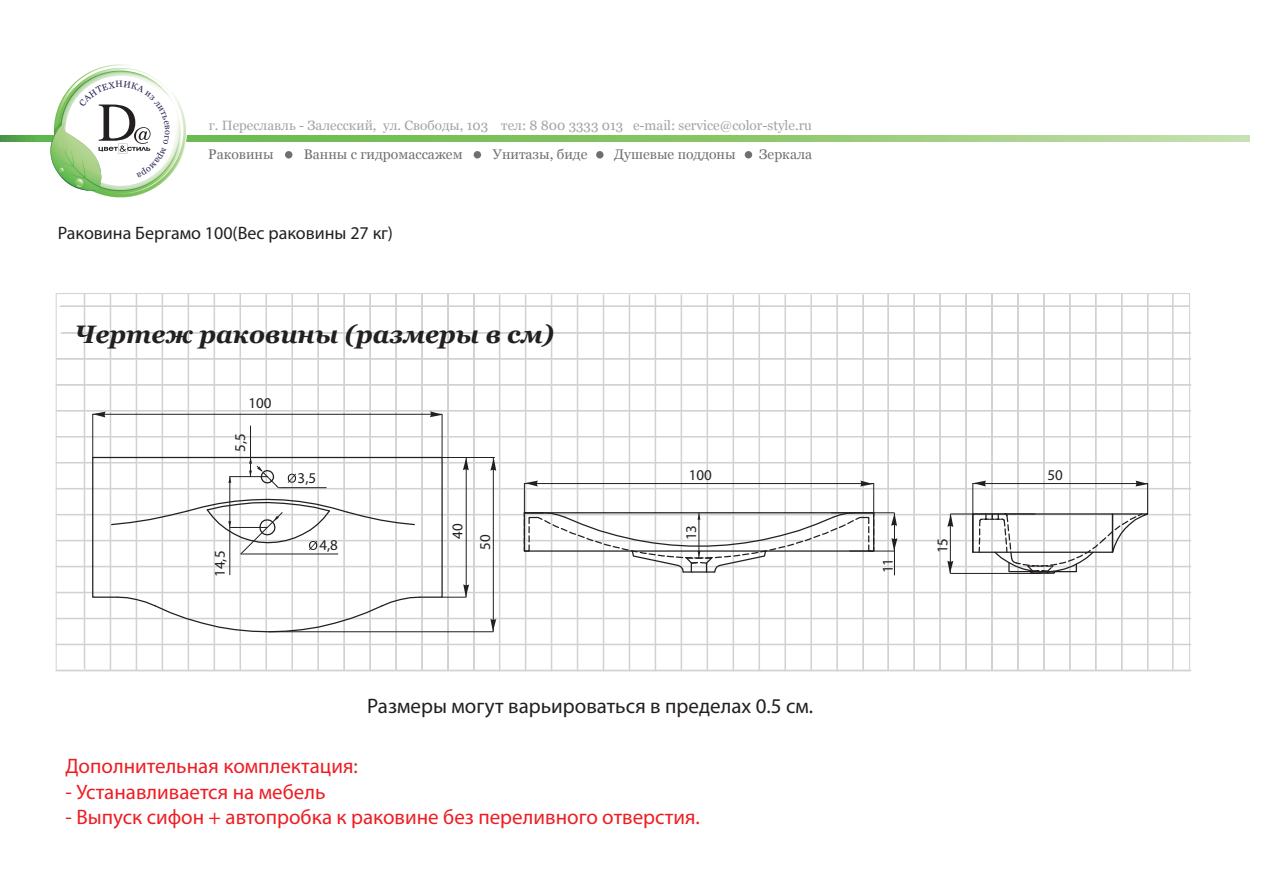
<style>
.page{position:relative;width:1263px;height:893px;background:#fff}
.page>*{position:absolute;margin:0;border:0;box-sizing:border-box;transform-origin:0 0}
.t1{font:italic 700 25.2px "Georgia";color:#231f20}
.t2{font:21px "Myriad Pro";color:#ee1d23}
.t3{font:21px "Myriad Pro";color:#231f20}
.t4{font:18px "Myriad Pro";color:#231f20}
.t5{font:15px "Myriad Pro";color:#231f20}
.t6{font:13.95px "Georgia";color:#6d7073}
.t7{font:13.5px "Georgia";color:#9fa3a7}
</style>
<div class="page">
<svg style="left:0;top:136px;width:1250px;height:6px;background:#8ec870"></svg>
<div style="left:285px;top:151px;width:7px;height:7px;background:#6d7073;border-radius:50%"></div>
<div style="left:474px;top:151px;width:7px;height:7px;background:#6d7073;border-radius:50%"></div>
<div style="left:596px;top:151px;width:7px;height:7px;background:#6d7073;border-radius:50%"></div>
<div style="left:745px;top:151px;width:7px;height:7px;background:#6d7073;border-radius:50%"></div>
<div style="left:56px;top:358px;width:1135px;height:1px;border:1px solid #d1d2d4"></div>
<div style="left:56px;top:384px;width:1135px;height:1px;border:1px solid #d1d2d4"></div>
<div style="left:56px;top:410px;width:1135px;height:1px;border:1px solid #d1d2d4"></div>
<div style="left:56px;top:436px;width:1135px;height:1px;border:1px solid #d1d2d4"></div>
<div style="left:56px;top:462px;width:1135px;height:1px;border:1px solid #d1d2d4"></div>
<div style="left:56px;top:488px;width:1135px;height:1px;border:1px solid #d1d2d4"></div>
<div style="left:56px;top:514px;width:1135px;height:1px;border:1px solid #d1d2d4"></div>
<div style="left:56px;top:540px;width:1135px;height:1px;border:1px solid #d1d2d4"></div>
<div style="left:56px;top:566px;width:1135px;height:1px;border:1px solid #d1d2d4"></div>
<div style="left:56px;top:592px;width:1135px;height:1px;border:1px solid #d1d2d4"></div>
<div style="left:56px;top:618px;width:1135px;height:1px;border:1px solid #d1d2d4"></div>
<div style="left:56px;top:644px;width:1135px;height:1px;border:1px solid #d1d2d4"></div>
<div style="left:56px;top:670px;width:1135px;height:1px;border:1px solid #d1d2d4"></div>
<svg style="left:59px;top:294px;width:1132px;height:375px"></svg>
<svg style="left:41px;top:64px;width:149px;height:134px"></svg>
<p class="t7" style="left:209px;top:118px;width:604px">г. Переславль - Залесский, ул. Свободы, 103 тел: 8 800 3333 013 e-mail: service@color-style.ru</p>
<p class="t6" style="left:208px;top:146px;width:67px">Раковины</p>
<p class="t6" style="left:304px;top:146px;width:160px">Ванны с гидромассажем</p>
<p class="t6" style="left:493px;top:146px;width:96px">Унитазы, биде</p>
<p class="t6" style="left:614px;top:146px;width:123px">Душевые поддоны</p>
<p class="t6" style="left:759px;top:146px;width:55px">Зеркала</p>
<p class="t4" style="left:58px;top:222px;width:337px">Раковина Бергамо 100(Вес раковины 27 кг)</p>
<p class="t1" style="left:74px;top:318px;width:481px">Чертеж раковины (размеры в см)</p>
<p class="t5" style="left:249px;top:394px;width:25px">100</p>
<p class="t5" style="left:231px;top:452px;width:20px;rotate:-90deg">5,5</p>
<p class="t5" style="left:210px;top:577px;width:28px;rotate:-90deg">14,5</p>
<p class="t5" style="left:298px;top:469px;width:20px">3,5</p>
<p class="t5" style="left:319px;top:535px;width:20px">4,8</p>
<p class="t5" style="left:448px;top:539px;width:17px;rotate:-90deg">40</p>
<p class="t5" style="left:476px;top:550px;width:17px;rotate:-90deg">50</p>
<p class="t5" style="left:689px;top:466px;width:25px">100</p>
<p class="t5" style="left:682px;top:540px;width:17px;rotate:-90deg">13</p>
<p class="t3" style="left:367px;top:693px;width:447px">Размеры могут варьироваться в пределах 0.5 см.</p>
<p class="t2" style="left:66px;top:753px;width:294px">Дополнительная комплектация:</p>
<p class="t2" style="left:66px;top:779px;width:262px">- Устанавливается на мебель</p>
<p class="t2" style="left:66px;top:804px;width:636px">- Выпуск сифон + автопробка к раковине без переливного отверстия.</p>
<p class="t5" style="left:878px;top:573px;width:17px;rotate:-90deg">11</p>
<p class="t5" style="left:933px;top:553px;width:17px;rotate:-90deg">15</p>
<p class="t5" style="left:1047px;top:466px;width:17px">50</p>
</div>
